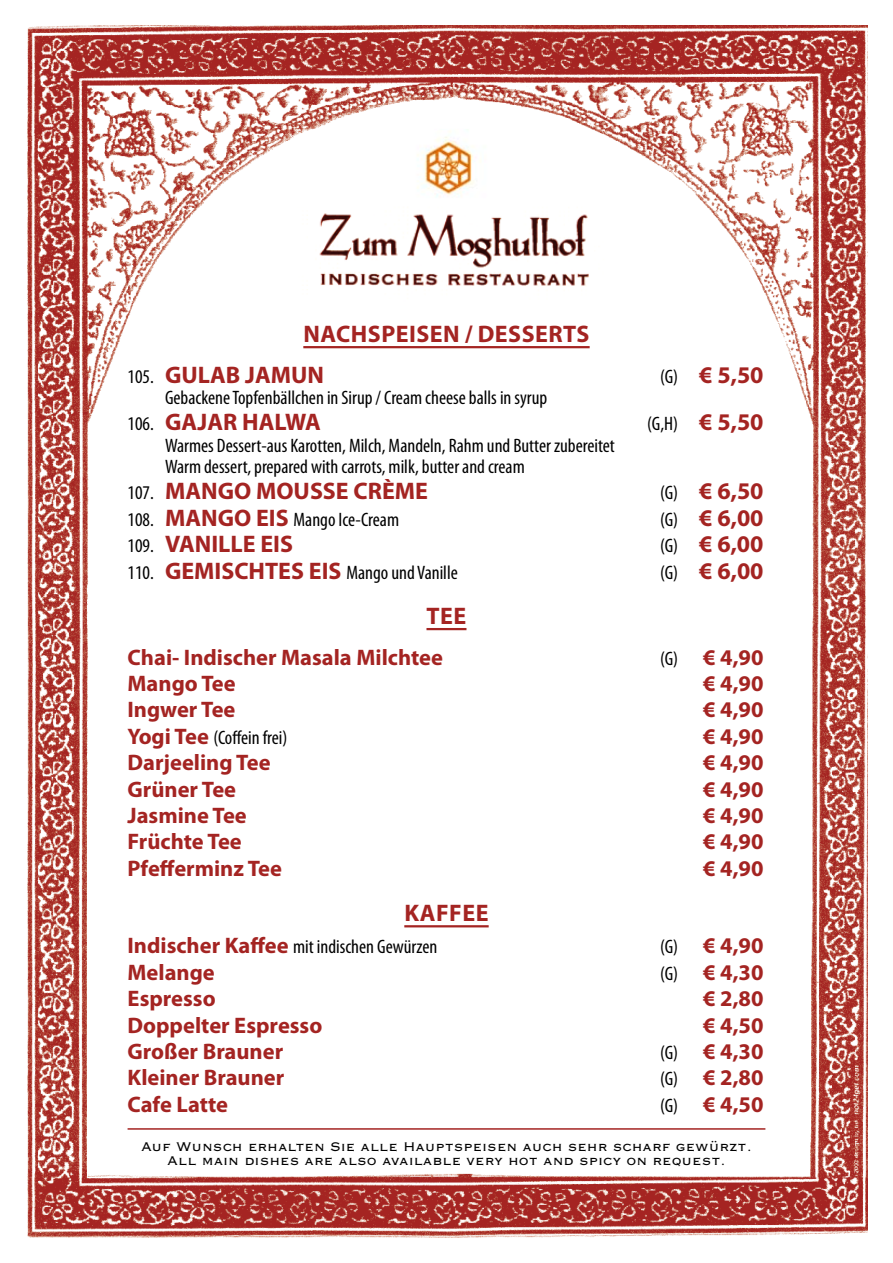
<style>
.page{position:relative;width:893px;height:1263px;background:#fff}
.page>*{position:absolute;margin:0;border:0;box-sizing:border-box;transform-origin:0 0}
.t1{font:700 24px "Myriad Pro";color:#a42422}
.t2{font:700 24px/40.8px "Myriad Pro";letter-spacing:.02em;color:#a42422}
.t3{font:700 22.5px "Myriad Pro";color:#a42422}
.t4{font:condensed 19.5px/21.3px "Myriad Pro";color:#000}
.t5{font:16.5px/13.5px "Copperplate Gothic BTCE";color:#000;text-align:center}
.s1{font-weight:400;font-stretch:condensed;font-size:19.5px;color:#000}
.s2{font-weight:700;font-stretch:normal;font-size:24px;color:#a42422}
.s3{font-weight:700;font-stretch:normal;font-size:22.5px;color:#a42422}
</style>
<div class="page">
<img style="left:27px;top:26px;width:840px;height:1211px">
<img style="left:296px;top:129px;width:311px;height:71px">
<img style="left:296px;top:207px;width:311px;height:94px">
<hr style="left:128px;top:1128px;width:637px;height:2px;background:#a42422">
<hr style="left:303px;top:346px;width:287px;height:2px;background:#a42422">
<hr style="left:426px;top:628px;width:40px;height:2px;background:#a42422">
<hr style="left:404px;top:925px;width:85px;height:2px;background:#a42422">
<p class="t2" style="left:128px;top:314px;width:463px;text-indent:176px">NACHSPEISEN / DESSERTS<br><span class="s1">105.</span> GULAB JAMUN</p>
<p class="t1" style="left:660px;top:361px;width:105px"><span class="s1">(G)</span> € 5,50</p>
<p class="t4" style="left:165px;top:387px;width:384px">Gebackene Topfenbällchen in Sirup / Cream cheese balls in syrup</p>
<p class="t1" style="left:128px;top:409px;width:195px"><span class="s1">106.</span> GAJAR HALWA</p>
<p class="t4" style="left:647px;top:414px;width:118px">(G,H) <span class="s2">€ 5,50</span></p>
<p class="t4" style="left:165px;top:435px;width:451px">Warmes Dessert-aus Karotten, Milch, Mandeln, Rahm und Butter zubereitet<br>Warm dessert, prepared with carrots, milk, butter and cream</p>
<p class="t1" style="left:128px;top:478px;width:302px"><span class="s1">107.</span> MANGO MOUSSE CRÈME</p>
<p class="t1" style="left:660px;top:478px;width:105px"><span class="s1">(G)</span> € 6,50</p>
<p class="t4" style="left:128px;top:509px;width:273px">108. <span class="s2">MANGO EIS</span> Mango Ice-Cream</p>
<p class="t1" style="left:660px;top:504px;width:105px"><span class="s1">(G)</span> € 6,00</p>
<p class="t1" style="left:128px;top:531px;width:167px"><span class="s1">109.</span> VANILLE EIS</p>
<p class="t1" style="left:660px;top:531px;width:105px"><span class="s1">(G)</span> € 6,00</p>
<p class="t4" style="left:128px;top:562px;width:332px">110. <span class="s2">GEMISCHTES EIS</span> Mango und Vanille</p>
<p class="t1" style="left:660px;top:557px;width:105px"><span class="s1">(G)</span> € 6,00</p>
<p class="t1" style="left:427px;top:602px;width:41px">TEE</p>
<p class="t3" style="left:128px;top:644px;width:317px">Chai- Indischer Masala Milchtee</p>
<p class="t3" style="left:660px;top:644px;width:105px"><span class="s1">(G)</span> € 4,90</p>
<p class="t3" style="left:128px;top:671px;width:110px">Mango Tee</p>
<p class="t3" style="left:703px;top:671px;width:62px">€ 4,90</p>
<p class="t3" style="left:128px;top:697px;width:109px">Ingwer Tee</p>
<p class="t3" style="left:703px;top:697px;width:62px">€ 4,90</p>
<p class="t4" style="left:128px;top:727px;width:161px"><span class="s3">Yogi Tee</span> (Coffein frei)</p>
<p class="t3" style="left:703px;top:724px;width:62px">€ 4,90</p>
<p class="t3" style="left:128px;top:750px;width:145px">Darjeeling Tee</p>
<p class="t3" style="left:703px;top:750px;width:62px">€ 4,90</p>
<p class="t3" style="left:128px;top:776px;width:110px">Grüner Tee</p>
<p class="t3" style="left:703px;top:776px;width:62px">€ 4,90</p>
<p class="t3" style="left:128px;top:803px;width:121px">Jasmine Tee</p>
<p class="t3" style="left:703px;top:803px;width:62px">€ 4,90</p>
<p class="t3" style="left:128px;top:829px;width:116px">Früchte Tee</p>
<p class="t3" style="left:703px;top:829px;width:62px">€ 4,90</p>
<p class="t3" style="left:128px;top:855px;width:156px">Pfefferminz Tee</p>
<p class="t3" style="left:703px;top:855px;width:62px">€ 4,90</p>
<p class="t1" style="left:404px;top:899px;width:86px">KAFFEE</p>
<p class="t4" style="left:128px;top:936px;width:311px"><span class="s3">Indischer Kaffee</span> mit indischen Gewürzen</p>
<p class="t3" style="left:660px;top:933px;width:105px"><span class="s1">(G)</span> € 4,90</p>
<p class="t3" style="left:128px;top:959px;width:89px">Melange</p>
<p class="t3" style="left:660px;top:959px;width:105px"><span class="s1">(G)</span> € 4,30</p>
<p class="t3" style="left:128px;top:986px;width:90px">Espresso</p>
<p class="t3" style="left:703px;top:986px;width:62px">€ 2,80</p>
<p class="t3" style="left:128px;top:1012px;width:196px">Doppelter Espresso</p>
<p class="t3" style="left:703px;top:1012px;width:62px">€ 4,50</p>
<p class="t3" style="left:128px;top:1039px;width:157px">Großer Brauner</p>
<p class="t3" style="left:660px;top:1039px;width:105px"><span class="s1">(G)</span> € 4,30</p>
<p class="t3" style="left:128px;top:1065px;width:158px">Kleiner Brauner</p>
<p class="t3" style="left:660px;top:1065px;width:105px"><span class="s1">(G)</span> € 2,80</p>
<p class="t3" style="left:128px;top:1091px;width:102px">Cafe Latte</p>
<p class="t3" style="left:660px;top:1091px;width:105px"><span class="s1">(G)</span> € 4,50</p>
<p class="t5" style="left:141px;top:1139px;width:612px">Auf Wunsch erhalten Sie alle Hauptspeisen auch sehr scharf gewürzt.<br>All main dishes are also available very hot and spicy on request.</p>
</div>
